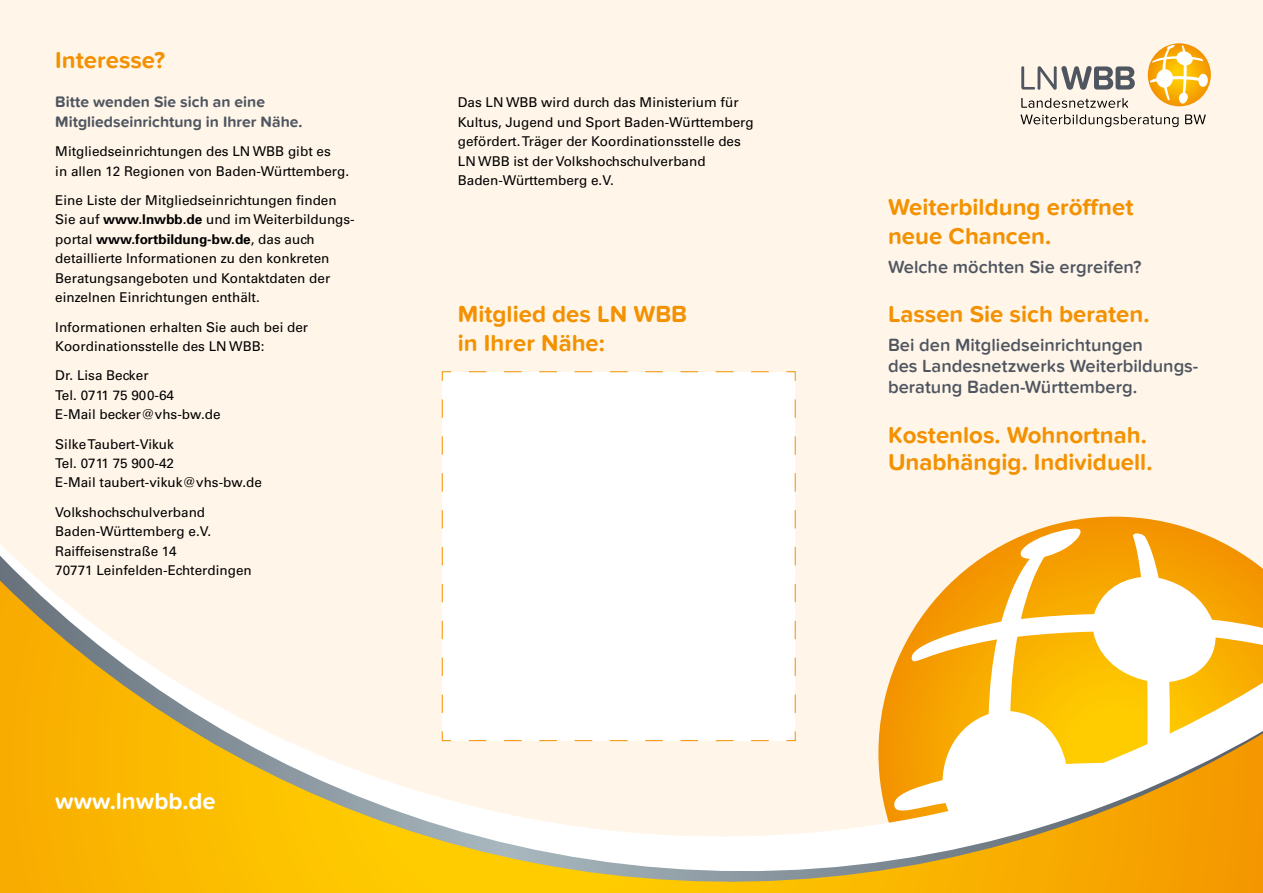
<style>
.page{position:relative;width:1263px;height:893px;background:#fff5e9}
.page>*{position:absolute;margin:0;border:0;box-sizing:border-box;transform-origin:0 0}
.t1{font:700 24px/29.2px "Proxima Nova Soft";color:#f39100}
.t2{font:700 24px "Proxima Nova Soft";color:#fff}
.t3{font:600 18.3px/21px "Proxima Nova Soft";color:#4f5660}
.t4{font:700 15.75px/19.5px "Proxima Nova Soft";color:#4f5660}
.t5{font:13.5px/19.5px "Univers";color:#000}
.s1{font-weight:700}
</style>
<div class="page">
<svg style="left:0;top:516px;width:1246px;height:40px"></svg>
<svg style="left:0;top:556px;width:1263px;height:24px"></svg>
<svg style="left:0;top:580px;width:1263px;height:313px"></svg>
<svg style="left:1021px;top:66px;width:114px;height:24px"></svg>
<svg style="left:1021px;top:98px;width:107px;height:10px"></svg>
<svg style="left:1020px;top:114px;width:158px;height:13px"></svg>
<svg style="left:1185px;top:114px;width:21px;height:10px"></svg>
<svg style="left:1148px;top:43px;width:63px;height:63px"></svg>
<svg style="left:1150px;top:45px;width:59px;height:61px"></svg>
<div style="left:441px;top:371px;width:355px;height:370px;background:#fff"></div>
<h1 class="t1" style="left:55px;top:46px;width:111px">Interesse?</h1>
<p class="t4" style="left:55px;top:93px;width:249px">Bitte wenden Sie sich an eine<br>Mitgliedseinrichtung in Ihrer Nähe.</p>
<p class="t5" style="left:55px;top:142px;width:295px">Mitgliedseinrichtungen des LN WBB gibt es<br>in allen 12 Regionen von Baden-Württemberg.</p>
<p class="t5" style="left:55px;top:190px;width:301px">Eine Liste der Mitgliedseinrichtungen finden Sie auf <span class="s1">www.lnwbb.de</span> und im Weiterbildungs&shy;portal <span class="s1">www.fortbildung-bw.de</span>, das auch detaillierte Informationen zu den konkreten Beratungsangeboten und Kontaktdaten der einzelnen Einrichtungen enthält.</p>
<p class="t5" style="left:55px;top:317px;width:254px">Informationen erhalten Sie auch bei der<br>Koordinationsstelle des LN WBB:</p>
<p class="t5" style="left:55px;top:366px;width:167px">Dr. Lisa Becker<br>Tel. 0711 75 900-64<br>E-Mail becker@vhs-bw.de</p>
<p class="t5" style="left:55px;top:434px;width:208px">Silke Taubert-Vikuk<br>Tel. 0711 75 900-42<br>E-Mail taubert-vikuk@vhs-bw.de</p>
<p class="t5" style="left:55px;top:502px;width:198px">Volkshochschulverband<br>Baden-Württemberg e.V.<br>Raiffeisenstraße 14<br>70771 Leinfelden-Echterdingen</p>
<h1 class="t2" style="left:55px;top:787px;width:162px">www.lnwbb.de</h1>
<p class="t5" style="left:458px;top:93px;width:297px">Das LN WBB wird durch das Ministerium für Kultus, Jugend und Sport Baden-Württemberg gefördert. Träger der Koordinationsstelle des LN WBB ist der Volkshochschulverband Baden-Württemberg e.V.</p>
<h1 class="t1" style="left:458px;top:300px;width:231px">Mitglied des LN WBB in Ihrer Nähe:</h1>
<h1 class="t1" style="left:888px;top:192px;width:247px">Weiterbildung eröffnet neue Chancen.</h1>
<h2 class="t3" style="left:888px;top:257px;width:255px">Welche möchten Sie ergreifen?</h2>
<h1 class="t1" style="left:888px;top:300px;width:263px">Lassen Sie sich beraten.</h1>
<h2 class="t3" style="left:888px;top:335px;width:312px">Bei den Mitgliedseinrichtungen<br>des Landesnetzwerks Weiterbildungs&shy;beratung Baden-Württemberg.</h2>
<h1 class="t1" style="left:888px;top:421px;width:266px;line-height:27px">Kostenlos. Wohnortnah.<br>Unabhängig. Individuell.</h1>
</div>
